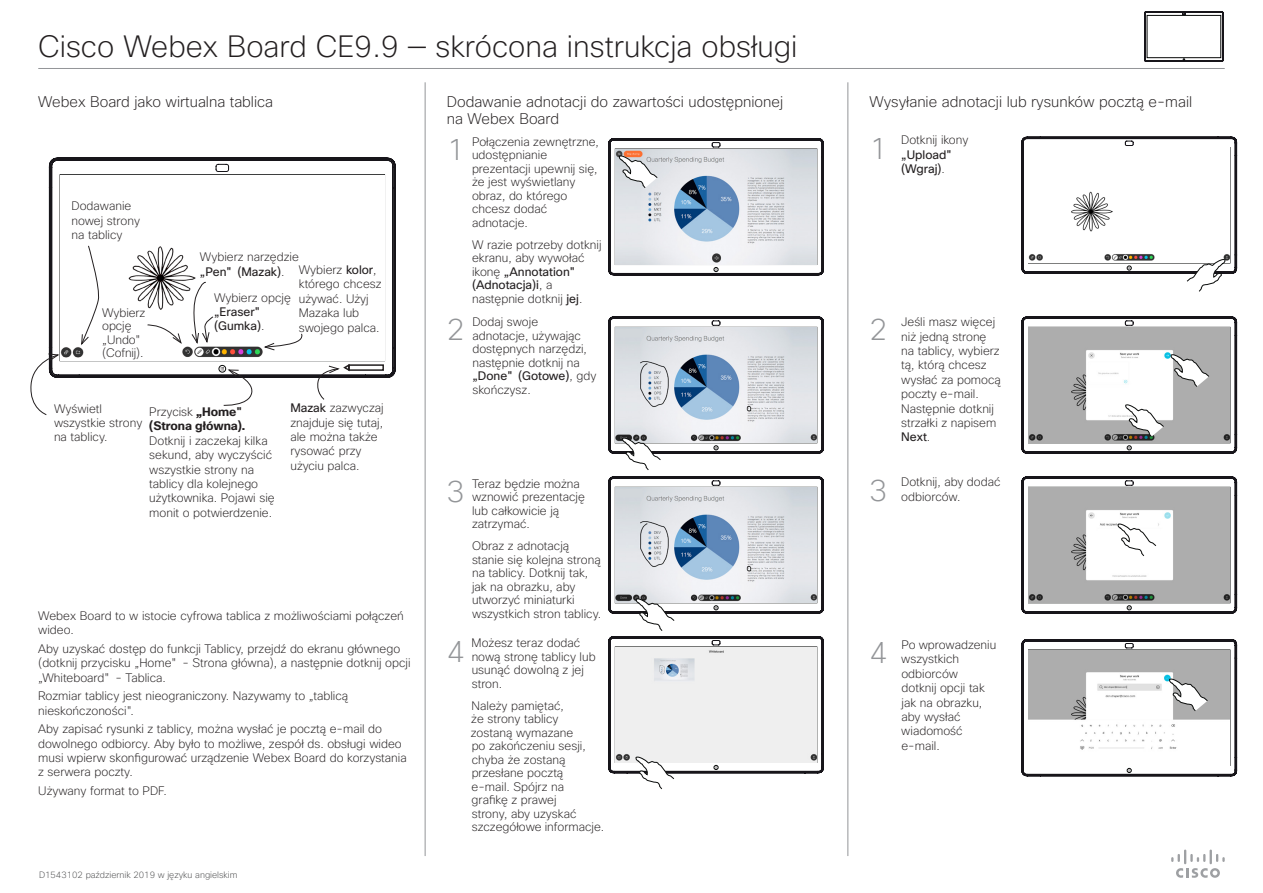
<style>
.page{position:relative;width:1263px;height:893px;background:#fff}
.page>*{position:absolute;margin:0;border:0;box-sizing:border-box;transform-origin:0 0}
.Subhead1{font:200 30px "Cisco Sans";color:#231f20}
.t1{font:200 30px "Cisco Sans";color:#939598}
.Subhead1-2{font:200 15px "Cisco Sans";color:#231f20}
.CartoonAnnotation{font:200 12px/14.4px "Cisco Sans";color:#231f20}
.CartoonAnnotation-2{font:12px/14.4px "Cisco Sans";color:#231f20}
.CartoonAnnotation-3{font:700 12px/14.4px "Cisco Sans";color:#231f20}
.t2{font:200 9px "Cisco Sans";color:#4b4c4d}
.s1{font-weight:400}
.s2{font-weight:200}
</style>
<div class="page">
<hr style="left:425px;top:82px;width:1px;height:774px;background:#939598">
<svg style="left:1171px;top:849px;width:54px;height:29px"></svg>
<hr style="left:38px;top:68px;width:1187px;height:1px;background:#939598">
<hr style="left:847px;top:82px;width:1px;height:774px;background:#939598">
<svg style="left:1144px;top:12px;width:79px;height:50px"></svg>
<svg style="left:49px;top:158px;width:347px;height:220px"></svg>
<div style="left:219px;top:365px;width:7px;height:7px;border:1px solid #080a09;border-radius:50%"></div>
<img style="left:61px;top:175px;width:323px;height:185px">
<div style="left:348px;top:364px;width:36px;height:7px;border:2px solid #231f20"></div>
<svg style="left:81px;top:245px;width:20px;height:101px"></svg>
<svg style="left:30px;top:353px;width:30px;height:62px"></svg>
<svg style="left:221px;top:367px;width:34px;height:39px"></svg>
<svg style="left:316px;top:363px;width:35px;height:37px"></svg>
<svg style="left:263px;top:333px;width:41px;height:18px"></svg>
<svg style="left:190px;top:280px;width:24px;height:65px"></svg>
<svg style="left:147px;top:324px;width:35px;height:21px"></svg>
<svg style="left:608px;top:138px;width:216px;height:137px"></svg>
<svg style="left:1021px;top:137px;width:216px;height:154px"></svg>
<svg style="left:608px;top:317px;width:216px;height:153px"></svg>
<svg style="left:1021px;top:317px;width:216px;height:136px"></svg>
<svg style="left:1021px;top:477px;width:216px;height:136px"></svg>
<svg style="left:1021px;top:639px;width:216px;height:137px"></svg>
<svg style="left:608px;top:477px;width:216px;height:312px"></svg>
<h1 class="Subhead1" style="left:38px;top:27px;width:761px">Cisco Webex Board CE9.9 — skrócona instrukcja obsługi</h1>
<h1 class="Subhead1-2" style="left:38px;top:92px;width:236px">Webex Board jako wirtualna tablica</h1>
<p class="CartoonAnnotation" style="left:72px;top:199px;width:70px">Dodawanie nowej strony na tablicy</p>
<p class="CartoonAnnotation" style="left:102px;top:306px;width:44px;line-height:13.5px">Wybierz opcję „Undo" (Cofnij).</p>
<p class="CartoonAnnotation" style="left:200px;top:250px;width:100px">Wybierz narzędzie <span class="s1">„Pen" (Mazak)</span>.</p>
<p class="CartoonAnnotation" style="left:299px;top:262px;width:84px">Wybierz <span class="s1">kolor</span>, którego chcesz używać. Użyj<br>Mazaka lub swojego palca.</p>
<p class="CartoonAnnotation-2" style="left:214px;top:290px;width:78px"><span class="s2">Wybierz opcję </span>„Eraser" (Gumka)<span class="s2">.</span></p>
<p class="CartoonAnnotation" style="left:54px;top:401px;width:90px">Wyświetl wszystkie strony na tablicy.</p>
<p class="CartoonAnnotation-3" style="left:149px;top:405px;width:98px"><span class="s2">Przycisk</span> „Home" (Strona główna).</p>
<p class="CartoonAnnotation" style="left:149px;top:433px;width:127px">Dotknij i zaczekaj kilka sekund, aby wyczyścić wszystkie strony na tablicy dla kolejnego użytkownika. Pojawi się monit o potwierdzenie.</p>
<p class="CartoonAnnotation" style="left:290px;top:401px;width:95px"><span class="s1">Mazak</span> zazwyczaj znajduje się tutaj, ale można także rysować przy użyciu palca.</p>
<p class="CartoonAnnotation" style="left:38px;top:608px;width:367px">Webex Board to w istocie cyfrowa tablica z możliwościami połączeń wideo.</p>
<p class="CartoonAnnotation" style="left:38px;top:641px;width:374px">Aby uzyskać dostęp do funkcji Tablicy, przejdź do ekranu głównego (dotknij przycisku „Home" - Strona główna), a następnie dotknij opcji „Whiteboard" - Tablica.</p>
<p class="CartoonAnnotation" style="left:38px;top:689px;width:311px">Rozmiar tablicy jest nieograniczony. Nazywamy to „tablicą nieskończoności".</p>
<p class="CartoonAnnotation" style="left:38px;top:722px;width:370px">Aby zapisać rysunki z tablicy, można wysłać je pocztą e-mail do dowolnego odbiorcy. Aby było to możliwe, zespół ds. obsługi wideo musi wpierw skonfigurować urządzenie Webex Board do korzystania z serwera poczty.</p>
<p class="CartoonAnnotation" style="left:38px;top:784px;width:130px">Używany format to PDF.</p>
<p class="t2" style="left:39px;top:869px;width:200px">D1543102 październik 2019 w języku angielskim</p>
<h1 class="Subhead1-2" style="left:447px;top:92px;width:338px">Dodawanie adnotacji do zawartości udostępnionej</h1>
<h1 class="Subhead1-2" style="left:869px;top:92px;width:324px">Wysyłanie adnotacji lub rysunków pocztą e-mail</h1>
<h1 class="Subhead1-2" style="left:447px;top:109px;width:114px">na Webex Board</h1>
<p class="t1" style="left:447px;top:131px;width:19px">1</p>
<p class="CartoonAnnotation" style="left:472px;top:135px;width:128px;line-height:13.5px">Połączenia zewnętrzne, udostępnianie prezentacji upewnij się, że jest wyświetlany obraz, do którego chcesz dodać adnotacje.</p>
<p class="CartoonAnnotation" style="left:472px;top:238px;width:131px;line-height:13.5px">W razie potrzeby dotknij ekranu, aby wywołać ikonę <span class="s1">„Annotation" (Adnotacja)i</span>, a następnie dotknij <span class="s1">jej</span>.</p>
<p class="t1" style="left:869px;top:129px;width:19px">1</p>
<p class="CartoonAnnotation-2" style="left:901px;top:133px;width:69px"><span class="s2">Dotknij ikony </span>„Upload" (Wgraj)<span class="s2">.</span></p>
<p class="t1" style="left:447px;top:311px;width:19px">2</p>
<p class="CartoonAnnotation" style="left:472px;top:315px;width:125px;line-height:13.5px">Dodaj swoje adnotacje, używając dostępnych narzędzi, następnie dotknij na <span class="s1">„Done" (Gotowe)</span>, gdy skończysz.</p>
<p class="t1" style="left:869px;top:311px;width:19px">2</p>
<p class="CartoonAnnotation" style="left:901px;top:315px;width:101px">Jeśli masz więcej niż jedną stronę na tablicy, wybierz tą, którą chcesz wysłać za pomocą poczty e-mail.<br>Następnie dotknij strzałki z napisem<br><span class="s1">Next</span>.</p>
<p class="t1" style="left:447px;top:472px;width:19px">3</p>
<p class="CartoonAnnotation" style="left:472px;top:477px;width:114px;line-height:13.5px">Teraz będzie można wznowić prezentację lub całkowicie ją zatrzymać.</p>
<p class="CartoonAnnotation" style="left:472px;top:539px;width:131px;line-height:13.5px">Obraz z adnotacją stanie się kolejna stroną na tablicy. Dotknij tak, jak na obrazku, aby utworzyć miniaturki wszystkich stron tablicy.</p>
<p class="t1" style="left:869px;top:471px;width:19px">3</p>
<p class="CartoonAnnotation" style="left:901px;top:475px;width:101px">Dotknij, aby dodać odbiorców.</p>
<p class="CartoonAnnotation" style="left:472px;top:636px;width:126px;line-height:13.5px">Możesz teraz dodać nową stronę tablicy lub usunąć dowolną z jej stron.</p>
<p class="CartoonAnnotation" style="left:471px;top:699px;width:135px;line-height:13.5px">Należy pamiętać,<br>że strony tablicy<br>zostaną wymazane<br>po zakończeniu sesji, chyba że zostaną przesłane pocztą<br>e-mail. Spójrz na<br>grafikę z prawej<br>strony, aby uzyskać szczegółowe informacje.</p>
<p class="t1" style="left:447px;top:632px;width:19px">4</p>
<p class="CartoonAnnotation" style="left:901px;top:637px;width:97px">Po wprowadzeniu wszystkich odbiorców<br>dotknij opcji tak jak na obrazku, aby wysłać wiadomość e-mail.</p>
<p class="t1" style="left:869px;top:633px;width:19px">4</p>
</div>
